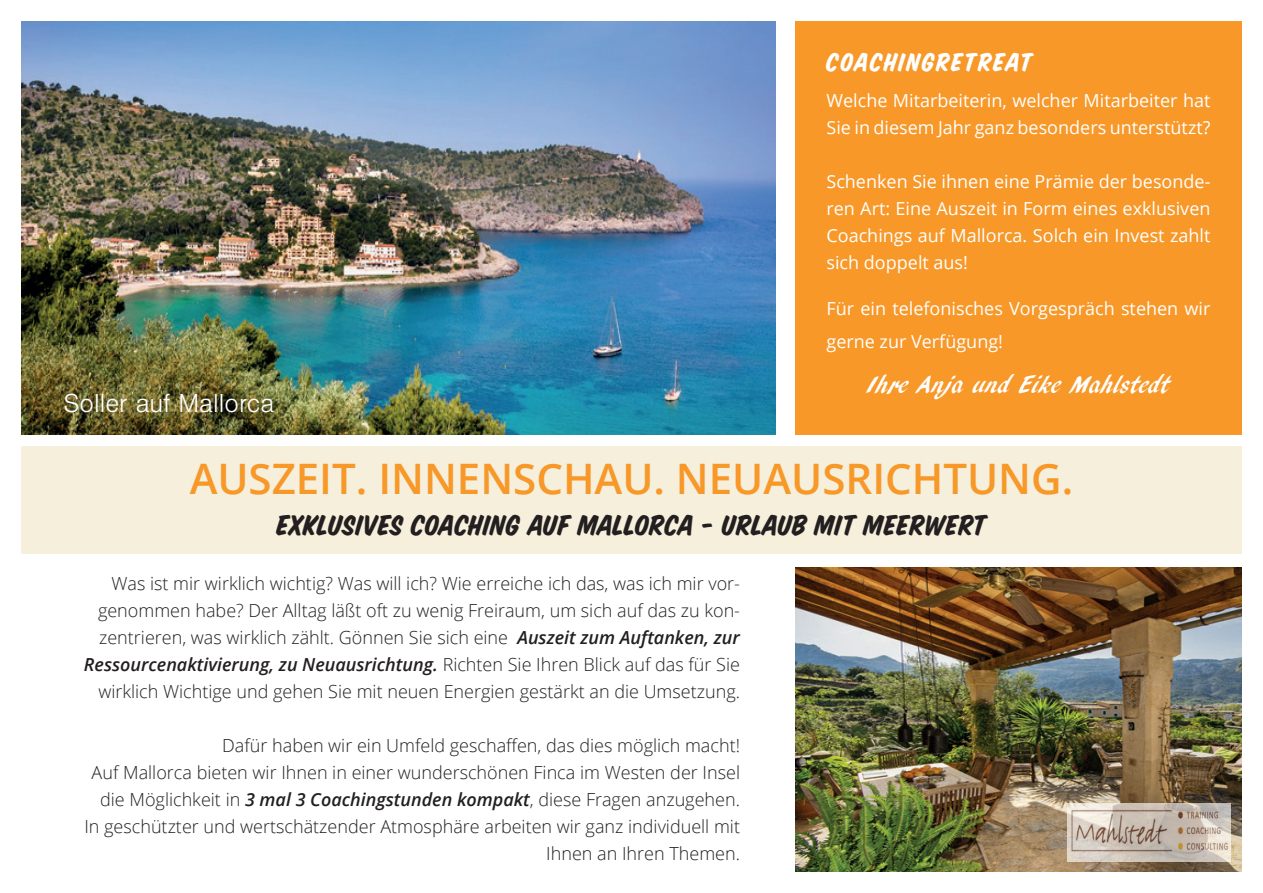
<style>
.page{position:relative;width:1263px;height:893px;background:#fff}
.page>*{position:absolute;margin:0;border:0;box-sizing:border-box;transform-origin:0 0}
.t1{font:600 42px "Open Sans";color:#f79829}
.t2{font:31.5px "House Slant";letter-spacing:.01em;color:#231f20}
.t3{font:28.35px "House Slant";letter-spacing:.06em;color:#fff}
.t4{font:300 27px "Nimbus San";color:#fff}
.t5{font:25.5px "ARBLANCA";color:#fff}
.t6{font:300 18px/27px "Open Sans";color:#231f20;text-align:right}
.t7{font:18px/27px "Open Sans";color:#fff}
.s1{font-weight:600;font-style:italic}
</style>
<div class="page">
<div style="left:795px;top:21px;width:447px;height:414px;background:#f79829"></div>
<div style="left:21px;top:446px;width:1221px;height:108px;background:#f5efdb"></div>
<img style="left:21px;top:21px;width:754px;height:414px">
<img style="left:795px;top:567px;width:447px;height:305px">
<img style="left:1067px;top:804px;width:163px;height:57px">
<h3 class="t4" style="left:64px;top:389px;width:212px">Soller auf Mallorca</h3>
<h3 class="t3" style="left:826px;top:45px;width:207px">COACHINGRETREAT</h3>
<p class="t7" style="left:826px;top:86px;width:385px">Welche Mitarbeiterin, welcher Mitarbeiter hat<br>Sie in diesem Jahr ganz besonders unterstützt?</p>
<p class="t7" style="left:826px;top:167px;width:385px;text-align:justify">Schenken Sie ihnen eine Prämie der besonde&shy;ren Art: Eine Auszeit in Form eines exklusiven Coachings auf Mallorca. Solch ein Invest zahlt sich doppelt aus!</p>
<p class="t7" style="left:826px;top:292px;width:385px;line-height:33px">Für ein telefonisches Vorgespräch stehen wir gerne zur Verfügung!</p>
<h3 class="t5" style="left:867px;top:371px;width:303px">Ihre Anja und Eike Mahlstedt</h3>
<h1 class="t1" style="left:190px;top:450px;width:885px">AUSZEIT. INNENSCHAU. NEUAUSRICHTUNG.</h1>
<h2 class="t2" style="left:277px;top:506px;width:711px">EXKLUSIVES COACHING AUF MALLORCA - URLAUB MIT MEERWERT</h2>
<p class="t6" style="left:84px;top:570px;width:658px">Was ist mir wirklich wichtig? Was will ich? Wie erreiche ich das, was ich mir vor&shy;genommen habe? Der Alltag läßt oft zu wenig Freiraum, um sich auf das zu kon&shy;zentrieren, was wirklich zählt. Gönnen Sie sich eine <span class="s1">Auszeit zum Auftanken, zur Ressourcenaktivierung, zu Neuausrichtung.</span> Richten Sie Ihren Blick auf das für Sie wirklich Wichtige und gehen Sie mit neuen Energien gestärkt an die Umsetzung.</p>
<p class="t6" style="left:84px;top:732px;width:657px">Dafür haben wir ein Umfeld geschaffen, das dies möglich macht!<br>Auf Mallorca bieten wir Ihnen in einer wunderschönen Finca im Westen der Insel die Möglichkeit in <span class="s1">3 mal 3 Coachingstunden kompakt</span>, diese Fragen anzugehen.<br>In geschützter und wertschätzender Atmosphäre arbeiten wir ganz individuell mit Ihnen an Ihren Themen.</p>
</div>
